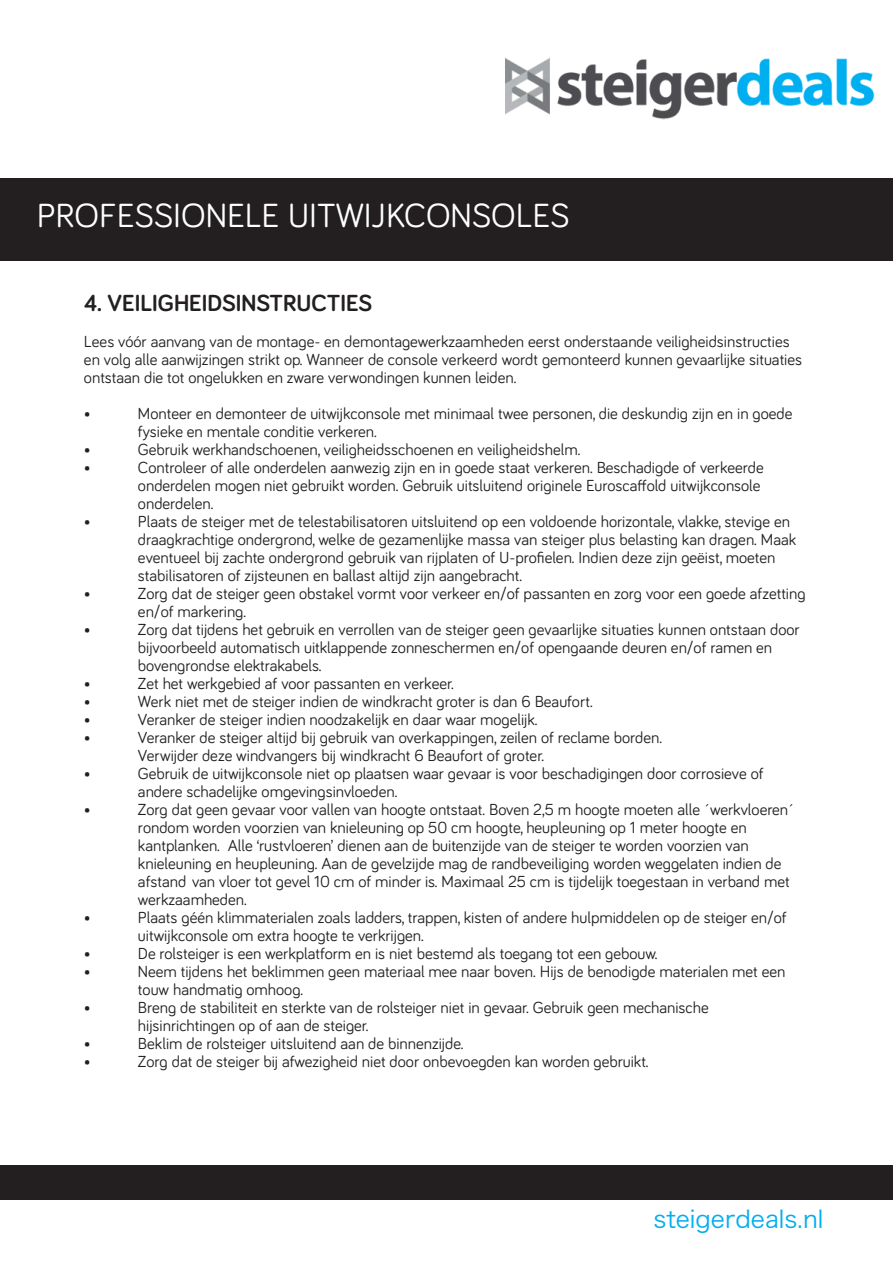
<style>
.page{position:relative;width:893px;height:1263px;background:#fff}
.page>*{position:absolute;margin:0;border:0;box-sizing:border-box;transform-origin:0 0}
.t1{font:34.5px "Bariol";color:#fff}
.t2{font:700 24px "Bariol";color:#231f20}
.t3{font:24px "Hira Kaku Pro W3";color:#00aeef}
.t4{font:16.5px/18px "Bariol";color:#231f20}
</style>
<div class="page">
<div style="left:0;top:178px;width:893px;height:86px;background:#231f20"></div>
<div style="left:0;top:261px;width:893px;height:5px;background:#fff"></div>
<div style="left:0;top:1165px;width:893px;height:35px;background:#231f20"></div>
<img style="left:505px;top:57px;width:370px;height:63px">
<p class="t1" style="left:37px;top:192px;width:534px">PROFESSIONELE UITWIJKCONSOLES</p>
<p class="t2" style="left:84px;top:286px;width:290px">4. VEILIGHEIDSINSTRUCTIES</p>
<p class="t4" style="left:84px;top:331px;width:720px">Lees vóór aanvang van de montage- en demontagewerkzaamheden eerst onderstaande veiligheidsinstructies en volg alle aanwijzingen strikt op. Wanneer de console verkeerd wordt gemonteerd kunnen gevaarlijke situaties ontstaan die tot ongelukken en zware verwondingen kunnen leiden.</p>
<p class="t4" style="left:84px;top:403px;width:8px">•</p>
<p class="t4" style="left:138px;top:403px;width:656px">Monteer en demonteer de uitwijkconsole met minimaal twee personen, die deskundig zijn en in goede fysieke en mentale conditie verkeren.</p>
<p class="t4" style="left:84px;top:439px;width:8px">•</p>
<p class="t4" style="left:138px;top:439px;width:444px">Gebruik werkhandschoenen, veiligheidsschoenen en veiligheidshelm.</p>
<p class="t4" style="left:84px;top:457px;width:8px">•</p>
<p class="t4" style="left:138px;top:457px;width:627px">Controleer of alle onderdelen aanwezig zijn en in goede staat verkeren. Beschadigde of verkeerde onderdelen mogen niet gebruikt worden. Gebruik uitsluitend originele Euroscaffold uitwijkconsole onderdelen.</p>
<p class="t4" style="left:84px;top:511px;width:8px">•</p>
<p class="t4" style="left:138px;top:511px;width:660px">Plaats de steiger met de telestabilisatoren uitsluitend op een voldoende horizontale, vlakke, stevige en draagkrachtige ondergrond, welke de gezamenlijke massa van steiger plus belasting kan dragen. Maak eventueel bij zachte ondergrond gebruik van rijplaten of U-profielen. Indien deze zijn geëist, moeten stabilisatoren of zijsteunen en ballast altijd zijn aangebracht.</p>
<p class="t4" style="left:84px;top:583px;width:8px">•</p>
<p class="t4" style="left:138px;top:583px;width:669px">Zorg dat de steiger geen obstakel vormt voor verkeer en/of passanten en zorg voor een goede afzetting en/of markering.</p>
<p class="t4" style="left:84px;top:619px;width:8px">•</p>
<p class="t4" style="left:138px;top:619px;width:663px">Zorg dat tijdens het gebruik en verrollen van de steiger geen gevaarlijke situaties kunnen ontstaan door bijvoorbeeld automatisch uitklappende zonneschermen en/of opengaande deuren en/of ramen en bovengrondse elektrakabels.</p>
<p class="t4" style="left:84px;top:673px;width:8px">•</p>
<p class="t4" style="left:138px;top:673px;width:317px">Zet het werkgebied af voor passanten en verkeer.</p>
<p class="t4" style="left:84px;top:691px;width:8px">•</p>
<p class="t4" style="left:138px;top:691px;width:456px">Werk niet met de steiger indien de windkracht groter is dan 6 Beaufort.</p>
<p class="t4" style="left:84px;top:709px;width:8px">•</p>
<p class="t4" style="left:138px;top:709px;width:401px">Veranker de steiger indien noodzakelijk en daar waar mogelijk.</p>
<p class="t4" style="left:84px;top:727px;width:8px">•</p>
<p class="t4" style="left:138px;top:727px;width:526px">Veranker de steiger altijd bij gebruik van overkappingen, zeilen of reclame borden.<br>Verwijder deze windvangers bij windkracht 6 Beaufort of groter.</p>
<p class="t4" style="left:84px;top:763px;width:8px">•</p>
<p class="t4" style="left:138px;top:763px;width:627px">Gebruik de uitwijkconsole niet op plaatsen waar gevaar is voor beschadigingen door corrosieve of andere schadelijke omgevingsinvloeden.</p>
<p class="t4" style="left:84px;top:799px;width:8px">•</p>
<p class="t4" style="left:138px;top:799px;width:658px">Zorg dat geen gevaar voor vallen van hoogte ontstaat. Boven 2,5 m hoogte moeten alle ´werkvloeren´ rondom worden voorzien van knieleuning op 50 cm hoogte, heupleuning op 1 meter hoogte en kantplanken. Alle ‘rustvloeren’ dienen aan de buitenzijde van de steiger te worden voorzien van knieleuning en heupleuning. Aan de gevelzijde mag de randbeveiliging worden weggelaten indien de afstand van vloer tot gevel 10 cm of minder is. Maximaal 25 cm is tijdelijk toegestaan in verband met werkzaamheden.</p>
<p class="t4" style="left:84px;top:907px;width:8px">•</p>
<p class="t4" style="left:138px;top:907px;width:650px">Plaats géén klimmaterialen zoals ladders, trappen, kisten of andere hulpmiddelen op de steiger en/of uitwijkconsole om extra hoogte te verkrijgen.</p>
<p class="t4" style="left:84px;top:943px;width:8px">•</p>
<p class="t4" style="left:138px;top:943px;width:521px">De rolsteiger is een werkplatform en is niet bestemd als toegang tot een gebouw.</p>
<p class="t4" style="left:84px;top:961px;width:8px">•</p>
<p class="t4" style="left:138px;top:961px;width:649px">Neem tijdens het beklimmen geen materiaal mee naar boven. Hijs de benodigde materialen met een touw handmatig omhoog.</p>
<p class="t4" style="left:84px;top:997px;width:8px">•</p>
<p class="t4" style="left:138px;top:997px;width:572px">Breng de stabiliteit en sterkte van de rolsteiger niet in gevaar. Gebruik geen mechanische hijsinrichtingen op of aan de steiger.</p>
<p class="t4" style="left:84px;top:1033px;width:8px">•</p>
<p class="t4" style="left:138px;top:1033px;width:327px">Beklim de rolsteiger uitsluitend aan de binnenzijde.</p>
<p class="t4" style="left:84px;top:1051px;width:8px">•</p>
<p class="t4" style="left:138px;top:1051px;width:512px">Zorg dat de steiger bij afwezigheid niet door onbevoegden kan worden gebruikt.</p>
<p class="t3" style="left:653px;top:1198px;width:171px">steigerdeals.nl</p>
</div>
